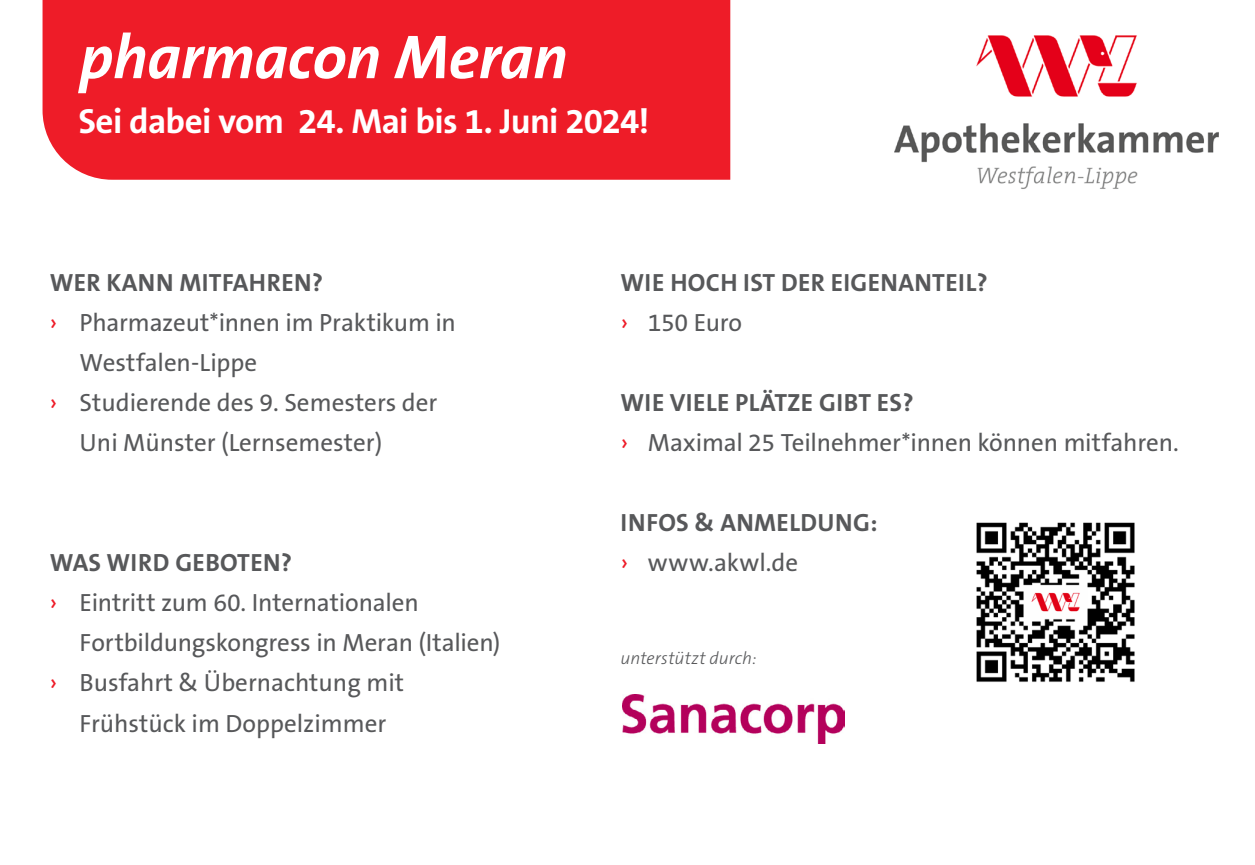
<style>
.page{position:relative;width:1255px;height:865px;background:#fff}
.page>*{position:absolute;margin:0;border:0;box-sizing:border-box;transform-origin:0 0}
.t1{font:italic 700 62.5px "The Sans B W7";letter-spacing:-.01em;color:#fff}
.t2{font:700 35px "The Sans B W7";letter-spacing:-.02em;color:#fff}
.t3{font:25px "The Sans B W5 Plain";color:#57585a}
.t4{font:700 25px "The Sans B W7";letter-spacing:.015em;color:#57585a}
.t5{font:italic 300 17.5px "The Sans B W3";letter-spacing:.005em;color:#57585a}
.s1{color:#ee1c28}
</style>
<div class="page">
<div style="left:43px;top:0;width:687px;height:180px;background:#ee1c28"></div>
<img style="left:894px;top:35px;width:325px;height:154px">
<img style="left:976px;top:522px;width:159px;height:160px">
<img style="left:622px;top:694px;width:222px;height:49px">
<h1 class="t1" style="left:79px;top:17px;width:490px">pharmacon Meran</h1>
<h2 class="t2" style="left:78px;top:99px;width:572px">Sei dabei vom 24. Mai bis 1. Juni 2024!</h2>
<p class="t4" style="left:50px;top:267px;width:275px">WER KANN MITFAHREN?</p>
<p class="t3" style="left:50px;top:307px;width:408px"><span class="s1">›</span> Pharmazeut*innen im Praktikum in</p>
<p class="t3" style="left:80px;top:347px;width:179px">Westfalen-Lippe</p>
<p class="t3" style="left:50px;top:387px;width:389px"><span class="s1">›</span> Studierende des 9. Semesters der</p>
<p class="t3" style="left:80px;top:427px;width:304px">Uni Münster (Lernsemester)</p>
<p class="t4" style="left:50px;top:547px;width:244px">WAS WIRD GEBOTEN?</p>
<p class="t3" style="left:50px;top:587px;width:371px"><span class="s1">›</span> Eintritt zum 60. Internationalen</p>
<p class="t3" style="left:80px;top:627px;width:422px">Fortbildungskongress in Meran (Italien)</p>
<p class="t3" style="left:50px;top:667px;width:356px"><span class="s1">›</span> Busfahrt &amp; Übernachtung mit</p>
<p class="t3" style="left:80px;top:707px;width:308px">Frühstück im Doppelzimmer</p>
<p class="t4" style="left:620px;top:267px;width:369px">WIE HOCH IST DER EIGENANTEIL?</p>
<p class="t3" style="left:620px;top:307px;width:123px"><span class="s1">›</span> 150 Euro</p>
<p class="t4" style="left:620px;top:387px;width:294px">WIE VIELE PLÄTZE GIBT ES?</p>
<p class="t3" style="left:620px;top:427px;width:560px"><span class="s1">›</span> Maximal 25 Teilnehmer*innen können mitfahren.</p>
<p class="t4" style="left:620px;top:507px;width:258px">INFOS &amp; ANMELDUNG:</p>
<p class="t3" style="left:620px;top:547px;width:179px"><span class="s1">›</span> www.akwl.de</p>
<p class="t5" style="left:620px;top:647px;width:138px">unterstützt durch:</p>
</div>
